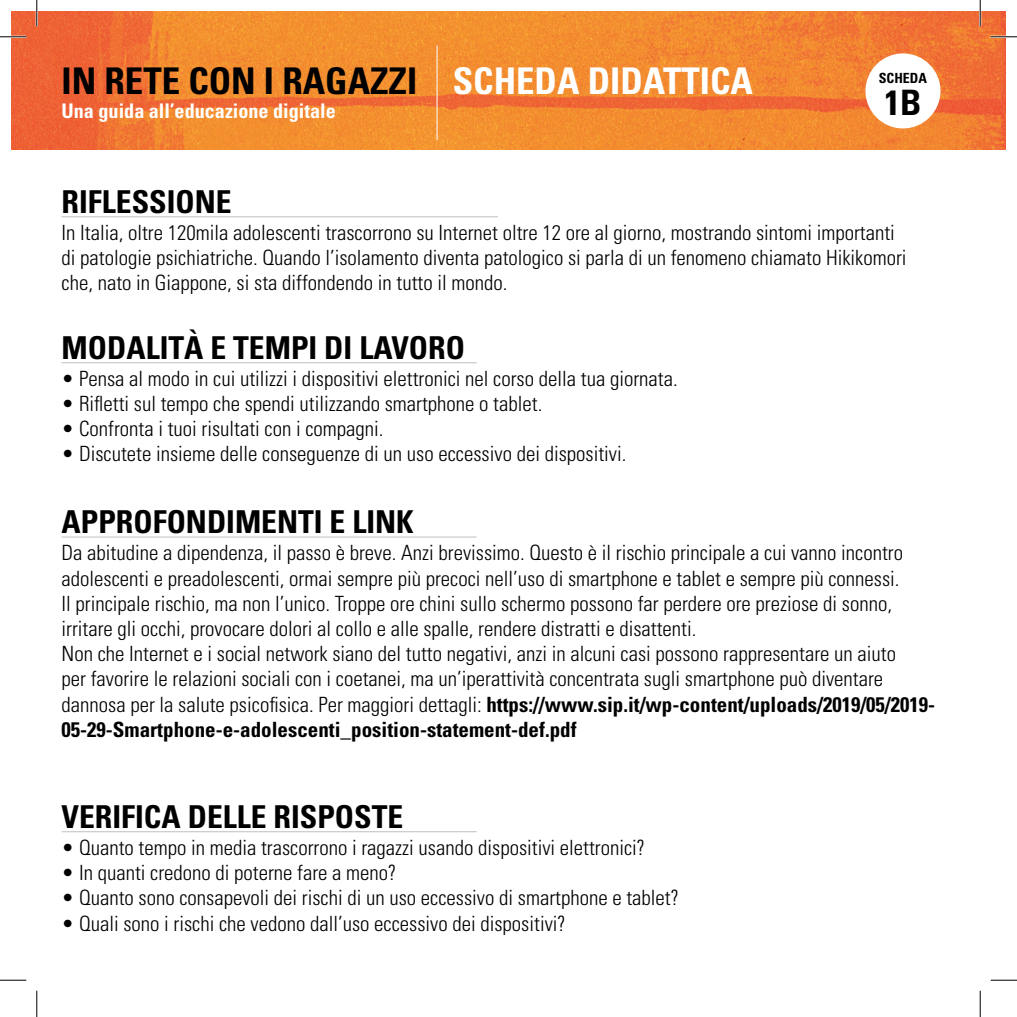
<style>
.page{position:relative;width:1017px;height:1017px;background:#fff}
.page>*{position:absolute;margin:0;border:0;box-sizing:border-box;transform-origin:0 0}
.t1{font:700 condensed 36.75px "Univers";color:#000}
.t2{font:700 condensed 36.75px "Univers";color:#fff}
.t3{font:700 condensed 35px "Univers";color:#000}
.t4{font:700 condensed 31.5px "Univers";color:#000}
.t5{font:300 condensed 21px/25.2px "Univers";color:#000}
.t6{font:700 condensed 21px/25.2px "Univers";color:#000}
.t7{font:700 condensed 20.12px "Univers";color:#fff}
.t8{font:700 condensed 14px "Univers";color:#000}
.s1{font-weight:300}
</style>
<div class="page">
<img style="left:12px;top:12px;width:992px;height:137px">
<hr style="left:62px;top:216px;width:436px;height:1px;background:#bfbfbf">
<hr style="left:62px;top:362px;width:414px;height:1px;background:#bfbfbf">
<hr style="left:62px;top:536px;width:414px;height:1px;background:#bfbfbf">
<hr style="left:62px;top:831px;width:414px;height:1px;background:#bfbfbf">
<hr style="left:436px;top:45px;width:1px;height:95px;background:#fff">
<div style="left:865px;top:53px;width:75px;height:75px;background:#fff;border-radius:50%"></div>
<hr style="left:0;top:36px;width:26px;height:2px;background:#fff">
<hr style="left:990px;top:36px;width:26px;height:2px;background:#fff">
<hr style="left:36px;top:0;width:2px;height:26px;background:#fff">
<hr style="left:978px;top:0;width:2px;height:26px;background:#fff">
<svg style="left:0;top:36px;width:26px;height:1px"></svg>
<svg style="left:990px;top:36px;width:26px;height:1px"></svg>
<svg style="left:0;top:979px;width:26px;height:1px"></svg>
<svg style="left:990px;top:979px;width:26px;height:1px"></svg>
<svg style="left:36px;top:0;width:1px;height:26px"></svg>
<svg style="left:36px;top:990px;width:1px;height:26px"></svg>
<svg style="left:979px;top:0;width:1px;height:26px"></svg>
<svg style="left:979px;top:990px;width:1px;height:26px"></svg>
<p class="t1" style="left:62px;top:58px;width:357px">IN RETE CON I RAGAZZI</p>
<p class="t7" style="left:62px;top:99px;width:275px">Una guida all’educazione digitale</p>
<p class="t2" style="left:452px;top:58px;width:301px">SCHEDA DIDATTICA</p>
<p class="t8" style="left:878px;top:70px;width:50px">SCHEDA</p>
<p class="t3" style="left:884px;top:81px;width:38px">1B</p>
<p class="t4" style="left:62px;top:182px;width:171px">RIFLESSIONE</p>
<p class="t5" style="left:62px;top:219px;width:834px">In Italia, oltre 120mila adolescenti trascorrono su Internet oltre 12 ore al giorno, mostrando sintomi importanti</p>
<p class="t5" style="left:62px;top:245px;width:846px">di patologie psichiatriche. Quando l’isolamento diventa patologico si parla di un fenomeno chiamato Hikikomori</p>
<p class="t5" style="left:62px;top:270px;width:447px">che, nato in Giappone, si sta diffondendo in tutto il mondo.</p>
<p class="t4" style="left:62px;top:328px;width:405px">MODALITÀ E TEMPI DI LAVORO</p>
<p class="t5" style="left:62px;top:365px;width:617px">• Pensa al modo in cui utilizzi i dispositivi elettronici nel corso della tua giornata.</p>
<p class="t5" style="left:62px;top:390px;width:482px">• Rifletti sul tempo che spendi utilizzando smartphone o tablet.</p>
<p class="t5" style="left:62px;top:416px;width:323px">• Confronta i tuoi risultati con i compagni.</p>
<p class="t5" style="left:62px;top:441px;width:566px">• Discutete insieme delle conseguenze di un uso eccessivo dei dispositivi.</p>
<p class="t4" style="left:62px;top:502px;width:353px">APPROFONDIMENTI E LINK</p>
<p class="t5" style="left:62px;top:539px;width:842px">Da abitudine a dipendenza, il passo è breve. Anzi brevissimo. Questo è il rischio principale a cui vanno incontro adolescenti e preadolescenti, ormai sempre più precoci nell’uso di smartphone e tablet e sempre più connessi.</p>
<p class="t5" style="left:62px;top:590px;width:831px">Il principale rischio, ma non l’unico. Troppe ore chini sullo schermo possono far perdere ore preziose di sonno,</p>
<p class="t5" style="left:62px;top:615px;width:636px">irritare gli occhi, provocare dolori al collo e alle spalle, rendere distratti e disattenti.</p>
<p class="t5" style="left:62px;top:640px;width:835px">Non che Internet e i social network siano del tutto negativi, anzi in alcuni casi possono rappresentare un aiuto</p>
<p class="t5" style="left:62px;top:665px;width:822px">per favorire le relazioni sociali con i coetanei, ma un’iperattività concentrata sugli smartphone può diventare</p>
<p class="t6" style="left:62px;top:691px;width:874px"><span class="s1">dannosa per la salute psicofisica. Per maggiori dettagli:</span> https://www.sip.it/wp-content/uploads/2019/05/2019-<br>05-29-Smartphone-e-adolescenti_position-statement-def.pdf</p>
<p class="t4" style="left:62px;top:796px;width:343px">VERIFICA DELLE RISPOSTE</p>
<p class="t5" style="left:62px;top:834px;width:584px">• Quanto tempo in media trascorrono i ragazzi usando dispositivi elettronici?</p>
<p class="t5" style="left:62px;top:859px;width:336px">• In quanti credono di poterne fare a meno?</p>
<p class="t5" style="left:62px;top:884px;width:618px">• Quanto sono consapevoli dei rischi di un uso eccessivo di smartphone e tablet?</p>
<p class="t5" style="left:62px;top:910px;width:505px">• Quali sono i rischi che vedono dall’uso eccessivo dei dispositivi?</p>
</div>
